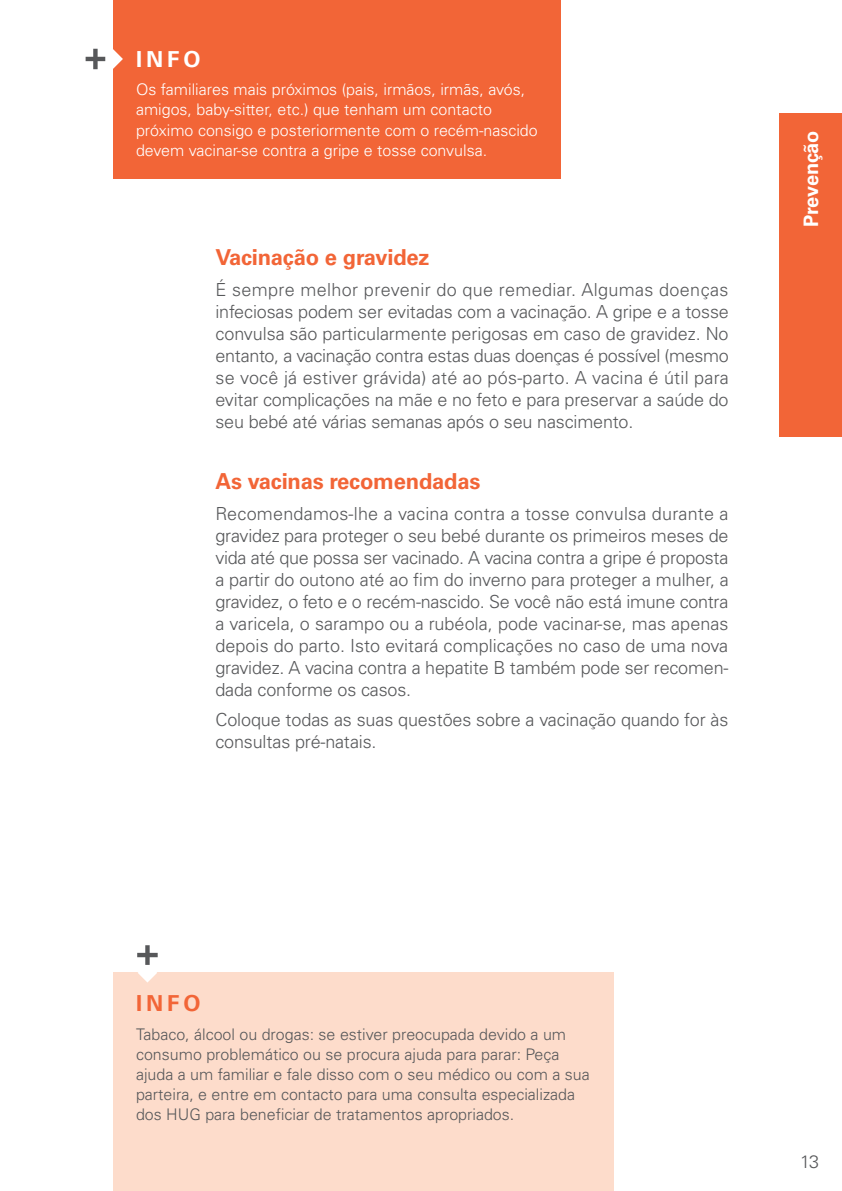
<style>
.page{position:relative;width:842px;height:1191px;background:#fff}
.page>*{position:absolute;margin:0;border:0;box-sizing:border-box;transform-origin:0 0}
.t1{font:700 22px "Univers LT Std";letter-spacing:-.01em;color:#f26537}
.t2{font:700 22px "Univers LT Std";color:#fff}
.t3{font:700 20px "Univers LT Std";letter-spacing:-.01em;color:#fff}
.t4{font:300 18px/22px "Univers LT Std";letter-spacing:-.01em;color:#57585a;text-align:justify}
.t5{font:300 16px/20px "Univers LT Std";color:#57585a}
.t6{font:300 16px/20px "Univers LT Std";color:#fff}
</style>
<div class="page">
<div style="left:780px;top:113px;width:62px;height:324px;background:#f26537"></div>
<div style="left:113px;top:972px;width:501px;height:219px;background:#fddccb"></div>
<svg style="left:137px;top:945px;width:21px;height:37px"></svg>
<div style="left:113px;top:0;width:448px;height:178px;background:#f26537"></div>
<svg style="left:86px;top:49px;width:37px;height:20px"></svg>
<p class="t2" style="left:136px;top:46px;width:66px">INFO</p>
<p class="t6" style="left:136px;top:80px;width:403px">Os familiares mais próximos (pais, irmãos, irmãs, avós, amigos, baby-sitter, etc.) que tenham um contacto próximo consigo e posteriormente com o recém-nascido devem vacinar-se contra a gripe e tosse convulsa.</p>
<p class="t1" style="left:215px;top:245px;width:216px">Vacinação e gravidez</p>
<p class="t4" style="left:215px;top:279px;width:515px">É sempre melhor prevenir do que remediar. Algumas doenças infeciosas podem ser evitadas com a vacinação. A gripe e a tosse convulsa são particularmente perigosas em caso de gravidez. No entanto, a vacinação contra estas duas doenças é possível (mesmo se você já estiver grávida) até ao pós-parto. A vacina é útil para evitar complicações na mãe e no feto e para preservar a saúde do seu bebé até várias semanas após o seu nascimento.</p>
<p class="t1" style="left:215px;top:468px;width:267px">As vacinas recomendadas</p>
<p class="t4" style="left:215px;top:502px;width:515px">Recomendamos-lhe a vacina contra a tosse convulsa durante a gravidez para proteger o seu bebé durante os primeiros meses de vida até que possa ser vacinado. A vacina contra a gripe é proposta a partir do outono até ao fim do inverno para proteger a mulher, a gravidez, o feto e o recém-nascido. Se você não está imune contra a varicela, o sarampo ou a rubéola, pode vacinar-se, mas apenas depois do parto. Isto evitará complicações no caso de uma nova gravidez. A vacina contra a hepatite B também pode ser recomen&shy;dada conforme os casos.</p>
<p class="t4" style="left:215px;top:709px;width:514px">Coloque todas as suas questões sobre a vacinação quando for às consultas pré-natais.</p>
<p class="t3" style="left:799px;top:227px;width:98px;rotate:-90deg">Prevenção</p>
<p class="t1" style="left:136px;top:990px;width:66px">INFO</p>
<p class="t5" style="left:136px;top:1024px;width:455px">Tabaco, álcool ou drogas: se estiver preocupada devido a um consumo problemático ou se procura ajuda para parar: Peça ajuda a um familiar e fale disso com o seu médico ou com a sua parteira, e entre em contacto para uma consulta especializada dos HUG para beneficiar de tratamentos apropriados.</p>
<p class="t4" style="left:800px;top:1150px;width:21px">13</p>
</div>
